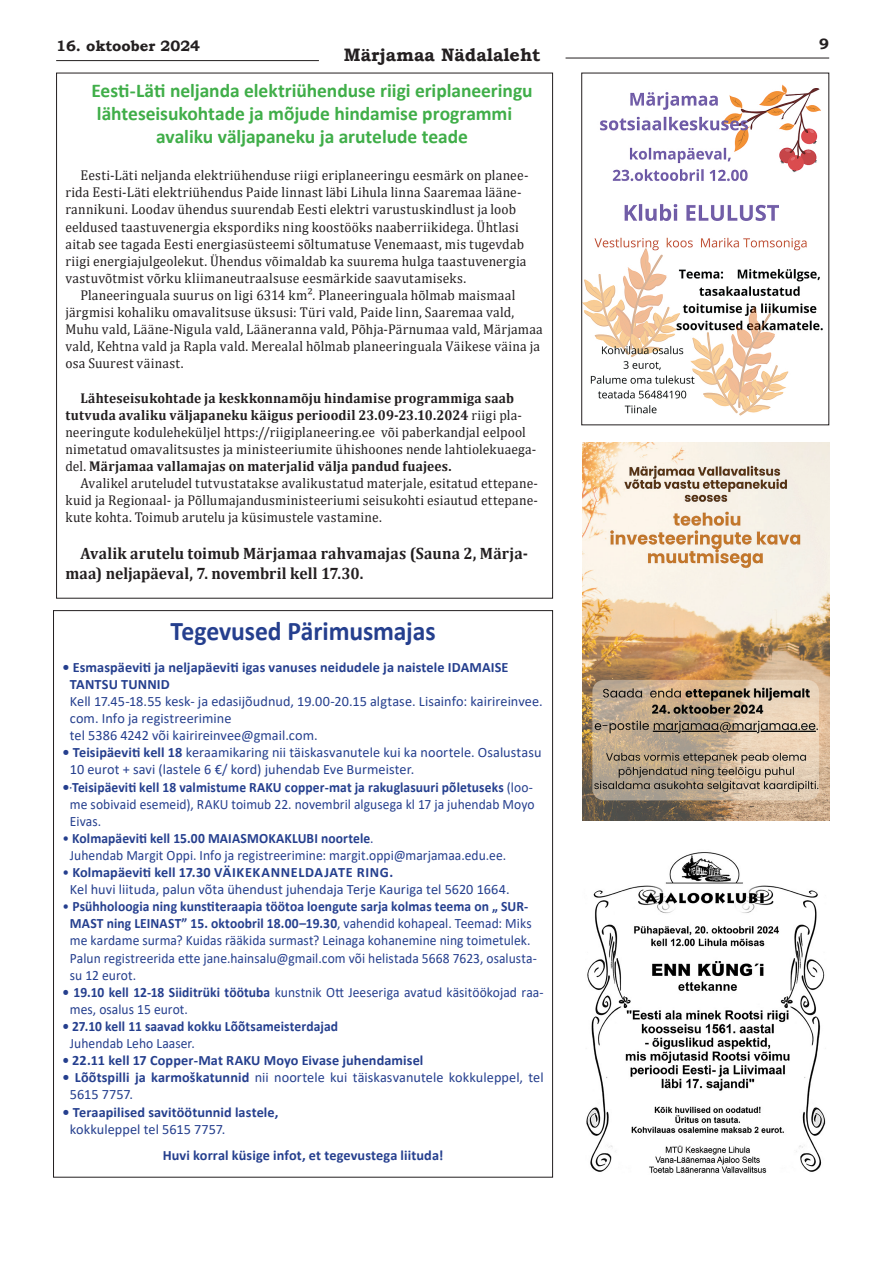
<style>
.page{position:relative;width:893px;height:1263px;background:#fff}
.page>*{position:absolute;margin:0;border:0;box-sizing:border-box;transform-origin:0 0}
.põhitekst{font:700 27px "Calibri";letter-spacing:-.005em;color:#253f8e;scale:.95 1}
.põhitekst-2{font:700 19.5px/23.4px "Calibri";letter-spacing:-.005em;color:#40ae49}
.t1{font:700 18px "Bookman Old Style";color:#231f20}
.põhitekst-3{font:700 16.5px/19.8px "Cambria";letter-spacing:.005em;color:#231f20;scale:.95 1}
.t2{font:700 15px "Bookman Old Style";color:#231f20}
.põhitekst-4{font:14.25px/17.1px "Cambria";letter-spacing:.015em;color:#231f20;scale:.95 1}
.põhitekst-5{font:14.25px/17.1px "Calibri";letter-spacing:.005em;color:#253f8e;scale:.95 1}
.põhitekst-6{font:14.25px/17.1px "Calibri";letter-spacing:.005em;color:#253f8e}
.põhitekst-7{font:700 14.25px/17.1px "Cambria";letter-spacing:.015em;color:#231f20;scale:.95 1}
.põhitekst-8{font:700 14.25px/17.1px "Calibri";letter-spacing:.01em;color:#253f8e}
.põhitekst-9{font:700 14.25px "Calibri";letter-spacing:.01em;color:#253f8e;scale:.95 1}
.s1{font-weight:400}
.s2{font-weight:700}
</style>
<div class="page">
<hr style="left:56px;top:60px;width:263px;height:1px;background:#231f20">
<hr style="left:566px;top:58px;width:263px;height:1px;background:#231f20">
<img style="left:582px;top:442px;width:247px;height:378px">
<img style="left:586px;top:852px;width:240px;height:321px">
<img style="left:583px;top:84px;width:240px;height:332px">
<p class="t2" style="left:56px;top:35px;width:145px">16. oktoober 2024</p>
<p class="t2" style="left:819px;top:33px;width:11px">9</p>
<p class="t1" style="left:344px;top:41px;width:198px">Märjamaa Nädalaleht</p>
<p class="põhitekst-2" style="left:91px;top:78px;width:443px">Eesti-Läti neljanda elektriühenduse riigi eriplaneeringu lähteseisukohtade ja mõjude hindamise programmi</p>
<p class="põhitekst-2" style="left:156px;top:125px;width:313px">avaliku väljapaneku ja arutelude teade</p>
<p class="põhitekst-4" style="left:65px;top:167px;width:489px;text-indent:15px">Eesti-Läti neljanda elektriühenduse riigi eriplaneeringu eesmärk on planee&shy;rida Eesti-Läti elektriühendus Paide linnast läbi Lihula linna Saaremaa lääne&shy;rannikuni. Loodav ühendus suurendab Eesti elektri varustuskindlust ja loob eeldused taastuvenergia ekspordiks ning koostööks naaberriikidega. Ühtlasi aitab see tagada Eesti energiasüsteemi sõltumatuse Venemaast, mis tugevdab riigi energiajulgeolekut. Ühendus võimaldab ka suurema hulga taastuvenergia vastuvõtmist võrku kliimaneutraalsuse eesmärkide saavutamiseks.</p>
<p class="põhitekst-4" style="left:65px;top:286px;width:504px;text-indent:15px">Planeeringuala suurus on ligi 6314 km². Planeeringuala hõlmab maismaal järgmisi kohaliku omavalitsuse üksusi: Türi vald, Paide linn, Saaremaa vald, Muhu vald, Lääne-Nigula vald, Lääneranna vald, Põhja-Pärnumaa vald, Märjamaa vald, Kehtna vald ja Rapla vald. Merealal hõlmab planeeringuala Väikese väina ja osa Suurest väinast.</p>
<p class="põhitekst-7" style="left:65px;top:389px;width:497px;text-indent:15px">Lähteseisukohtade ja keskkonnamõju hindamise programmiga saab tutvuda avaliku väljapaneku käigus perioodil 23.09-23.10.2024 <span class="s1">riigi pla&shy;neeringute koduleheküljel https://riigiplaneering.ee või paberkandjal eelpool nimetatud omavalitsustes ja ministeeriumite ühishoones nende lahtiolekuaega&shy;del.</span> Märjamaa vallamajas on materjalid välja pandud fuajees.</p>
<p class="põhitekst-4" style="left:65px;top:475px;width:499px;text-align:justify;text-indent:15px">Avalikel aruteludel tutvustatakse avalikustatud materjale, esitatud ettepane&shy;kuid ja Regionaal- ja Põllumajandusministeeriumi seisukohti esiautud ettepane&shy;kute kohta. Toimub arutelu ja küsimustele vastamine.</p>
<p class="põhitekst-3" style="left:65px;top:543px;width:488px;text-indent:15px">Avalik arutelu toimub Märjamaa rahvamajas (Sauna 2, Märja&shy;maa) neljapäeval, 7. novembril kell 17.30.</p>
<p class="põhitekst" style="left:171px;top:612px;width:280px">Tegevused Pärimusmajas</p>
<p class="põhitekst-8" style="left:70px;top:658px;width:440px;text-indent:-8px">• Esmaspäeviti ja neljapäeviti igas vanuses neidudele ja naistele IDAMAISE<br>TANTSU TUNNID</p>
<p class="põhitekst-6" style="left:70px;top:692px;width:474px">Kell 17.45-18.55 kesk- ja edasijõudnud, 19.00-20.15 algtase. Lisainfo: kairireinvee. com. Info ja registreerimine</p>
<p class="põhitekst-6" style="left:70px;top:727px;width:249px">tel 5386 4242 või kairireinvee@gmail.com.</p>
<p class="põhitekst-6" style="left:70px;top:744px;width:473px;text-indent:-8px"><span class="s2">• Teisipäeviti kell 18</span> keraamikaring nii täiskasvanutele kui ka noortele. Osalustasu<br>10 eurot + savi (lastele 6 €/ kord) juhendab Eve Burmeister.</p>
<p class="põhitekst-5" style="left:70px;top:778px;width:491px;text-align:justify;text-indent:-8px"><span class="s2">•</span>·<span class="s2">Teisipäeviti kell 18 valmistume RAKU copper-mat ja rakuglasuuri põletuseks</span> (loo&shy;me sobivaid esemeid), RAKU toimub 22. novembril algusega kl 17 ja juhendab Moyo Eivas.</p>
<p class="põhitekst-5" style="left:70px;top:829px;width:461px;text-indent:-8px">• <span class="s2">Kolmapäeviti kell 15.00 MAIASMOKAKLUBI noortele</span>.<br>Juhendab Margit Oppi. Info ja registreerimine: margit.oppi@marjamaa.edu.ee.</p>
<p class="põhitekst-8" style="left:62px;top:863px;width:332px"><span class="s1">•</span> Kolmapäeviti kell 17.30 VÄIKEKANNELDAJATE RING.</p>
<p class="põhitekst-6" style="left:70px;top:880px;width:441px">Kel huvi liituda, palun võta ühendust juhendaja Terje Kauriga tel 5620 1664.</p>
<p class="põhitekst-5" style="left:70px;top:898px;width:493px;text-indent:-8px">• <span class="s2">Psühholoogia ning kunstiteraapia töötoa loengute sarja kolmas teema on „ SUR-MAST ning LEINAST” 15. oktoobril 18.00–19.30</span>, vahendid kohapeal. Teemad: Miks me kardame surma? Kuidas rääkida surmast? Leinaga kohanemine ning toimetulek.<br>Palun registreerida ette jane.hainsalu@gmail.com või helistada 5668 7623, osalusta&shy;su 12 eurot.</p>
<p class="põhitekst-5" style="left:70px;top:983px;width:500px;text-indent:-8px"><span class="s2">• 19.10 kell 12-18 Siiditrüki töötuba</span> kunstnik Ott Jeeseriga avatud käsitöökojad raa&shy;mes, osalus 15 eurot.</p>
<p class="põhitekst-9" style="left:62px;top:1016px;width:292px">• 27.10 kell 11 saavad kokku Lõõtsameisterdajad</p>
<p class="põhitekst-5" style="left:70px;top:1034px;width:133px">Juhendab Leho Laaser.</p>
<p class="põhitekst-9" style="left:62px;top:1050px;width:382px">• 22.11 kell 17 Copper-Mat RAKU Moyo Eivase juhendamisel</p>
<p class="põhitekst-6" style="left:70px;top:1069px;width:475px;text-indent:-8px"><span class="s2">• Lõõtspilli ja karmoškatunnid</span> nii noortele kui täiskasvanutele kokkuleppel, tel<br>5615 7757.</p>
<p class="põhitekst-8" style="left:70px;top:1103px;width:210px;text-indent:-8px">• Teraapilised savitöötunnid lastele, <span class="s1">kokkuleppel tel 5615 7757.</span></p>
<p class="põhitekst-8" style="left:163px;top:1146px;width:282px">Huvi korral küsige infot, et tegevustega liituda!</p>
</div>
